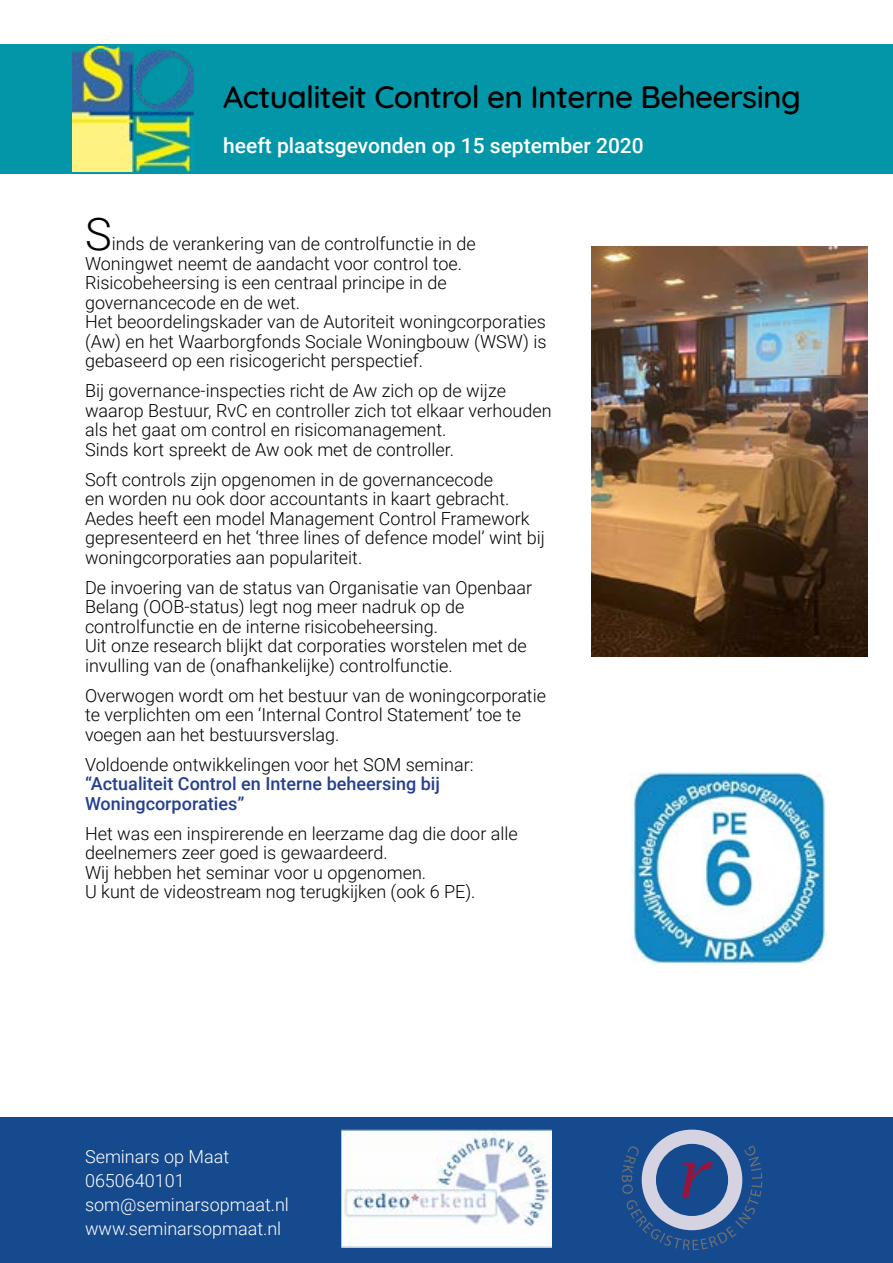
<style>
.page{position:relative;width:893px;height:1263px;background:#fff}
.page>*{position:absolute;margin:0;border:0;box-sizing:border-box;transform-origin:0 0}
.t1{font:300 45px "Roboto";color:#000}
.t2{font:500 31.5px "Quicksand";letter-spacing:-.02em;color:#000}
.t3{font:500 21px "Roboto";color:#fff}
.t4{font:300 18px/19.5px "Roboto";color:#000}
.t5{font:300 18px/24px "Roboto";color:#fff}
.t6{font:500 18px/19.5px "Roboto";color:#25408f}
</style>
<div class="page">
<div style="left:0;top:45px;width:893px;height:129px;background:#0396a8"></div>
<img style="left:72px;top:47px;width:122px;height:125px">
<div style="left:0;top:1117px;width:893px;height:146px;background:#164a8f"></div>
<svg style="left:622px;top:1129px;width:140px;height:121px"></svg>
<img style="left:341px;top:1129px;width:210px;height:119px">
<img style="left:591px;top:246px;width:276px;height:411px">
<img style="left:630px;top:772px;width:196px;height:192px">
<h2 class="t2" style="left:223px;top:71px;width:579px">Actualiteit Control en Interne Beheersing</h2>
<p class="t3" style="left:223px;top:131px;width:422px">heeft plaatsgevonden op 15 september 2020</p>
<h1 class="t1" style="left:85px;top:203px;width:28px">S</h1>
<p class="t4" style="left:85px;top:233px;width:463px;text-indent:27px">inds de verankering van de controlfunctie in de Woningwet neemt de aandacht voor control toe.<br>Risicobeheersing is een centraal principe in de governancecode en de wet.<br>Het beoordelingskader van de Autoriteit woningcorporaties (Aw) en het Waarborgfonds Sociale Woningbouw (WSW) is gebaseerd op een risicogericht perspectief.</p>
<p class="t4" style="left:85px;top:380px;width:468px">Bij governance-inspecties richt de Aw zich op de wijze waarop Bestuur, RvC en controller zich tot elkaar verhouden als het gaat om control en risicomanagement.<br>Sinds kort spreekt de Aw ook met de controller.</p>
<p class="t4" style="left:85px;top:469px;width:461px">Soft controls zijn opgenomen in de governancecode<br>en worden nu ook door accountants in kaart gebracht.<br>Aedes heeft een model Management Control Framework gepresenteerd en het ‘three lines of defence model’ wint bij woningcorporaties aan populariteit.</p>
<p class="t4" style="left:85px;top:577px;width:448px">De invoering van de status van Organisatie van Openbaar Belang (OOB-status) legt nog meer nadruk op de controlfunctie en de interne risicobeheersing.<br>Uit onze research blijkt dat corporaties worstelen met de invulling van de (onafhankelijke) controlfunctie.</p>
<p class="t4" style="left:85px;top:685px;width:463px">Overwogen wordt om het bestuur van de woningcorporatie te verplichten om een ‘Internal Control Statement’ toe te voegen aan het bestuursverslag.</p>
<p class="t4" style="left:85px;top:754px;width:390px">Voldoende ontwikkelingen voor het SOM seminar:</p>
<p class="t6" style="left:85px;top:773px;width:356px">“Actualiteit Control en Interne beheersing bij<br>Woningcorporaties”</p>
<p class="t4" style="left:85px;top:823px;width:434px">Het was een inspirerende en leerzame dag die door alle deelnemers zeer goed is gewaardeerd.<br>Wij hebben het seminar voor u opgenomen.<br>U kunt de videostream nog terugkijken (ook 6 PE).</p>
<p class="t5" style="left:85px;top:1144px;width:205px">Seminars op Maat<br>0650640101 som@seminarsopmaat.nl www.seminarsopmaat.nl</p>
</div>
